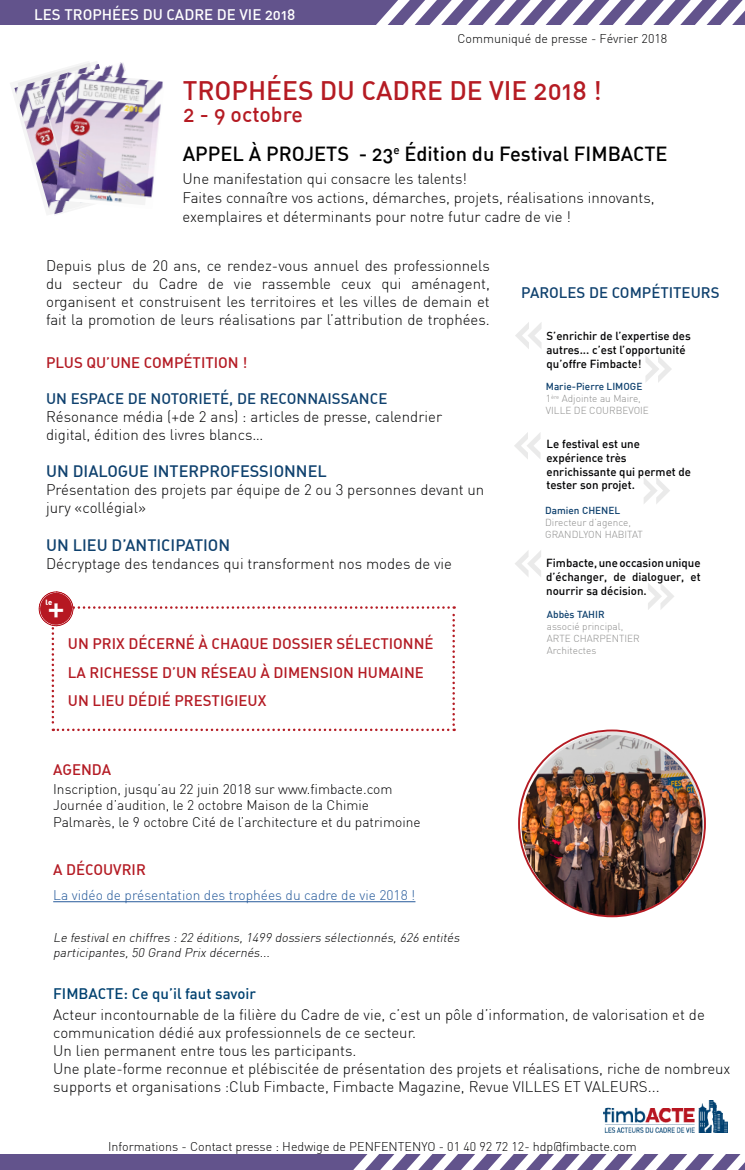
<style>
.page{position:relative;width:745px;height:1170px;background:#fff}
.page>*{position:absolute;margin:0;border:0;box-sizing:border-box;transform-origin:0 0}
.t1{font:700 68.88px "DIN Alternate";color:#8c8c8b}
.t2{font:32.5px "DIN Medium Alternate";color:#fff}
.t3{font:26.25px "DIN Medium Alternate";color:#b51b23}
.t4{font:21.25px "DIN Medium Alternate";color:#b51b23}
.t5{font:20px "DIN Medium Alternate";color:#000}
.t6{font:16.25px "DIN Medium Alternate";color:#0f416e}
.Style_de_paragraphe{font:300 15px/18px "DIN";color:#020203}
.t7{font:15px "DIN Medium Alternate";color:#b41b24}
.t8{font:15px "DIN Medium Alternate";color:#0f416e}
.t9{font:15px "DIN Medium Alternate";color:#fff}
.t10{font:15px "DIN Medium Alternate";color:#004170}
.t11{font:300 13.75px "DIN";color:#020203}
.t12{font:300 13.75px "DIN";color:#275b9b}
.t13{font:300 12.5px "DIN";color:#020203}
.t14{font:italic 300 12.5px/15px "DIN";color:#020203}
.t15{font:11.5px/13.8px "DIN Medium Alternate";color:#020203}
.t16{font:300 10px "DIN";color:#8c8c8b}
.t17{font:500 10px "DIN";color:#0f416e}
.t18{font:900 7.5px "DIN";color:#fff}
</style>
<div class="page">
<div style="left:0;top:0;width:743px;height:25px;background:#62538c"></div>
<svg style="left:376px;top:0;width:368px;height:25px"></svg>
<div style="left:0;top:1154px;width:744px;height:15px;background:#62538c"></div>
<svg style="left:354px;top:1154px;width:390px;height:15px"></svg>
<img style="left:603px;top:1100px;width:124px;height:31px">
<svg style="left:39px;top:591px;width:415px;height:140px"></svg>
<svg style="left:522px;top:731px;width:181px;height:181px"></svg>
<img style="left:521px;top:735px;width:181px;height:180px;border-radius:90px">
<img style="left:157px;top:81px;width:6px;height:58px">
<svg style="left:14px;top:62px;width:143px;height:153px"></svg>
<hr style="left:53px;top:901px;width:362px;height:1px;background:#275b9b">
<p class="t9" style="left:34px;top:5px;width:262px">LES TROPHÉES DU CADRE DE VIE 2018</p>
<p class="t13" style="left:457px;top:31px;width:211px">Communiqué de presse - Février 2018</p>
<p class="t3" style="left:182px;top:73px;width:420px">TROPHÉES DU CADRE DE VIE 2018 !</p>
<p class="t4" style="left:183px;top:101px;width:121px">2 - 9 octobre</p>
<p class="t5" style="left:182px;top:141px;width:486px">APPEL À PROJETS - 23<sup>e</sup> Édition du Festival FIMBACTE</p>
<p class="Style_de_paragraphe" style="left:182px;top:170px;width:286px">Une manifestation qui consacre les talents!</p>
<p class="Style_de_paragraphe" style="left:182px;top:188px;width:473px;line-height:18.8px">Faites connaître vos actions, démarches, projets, réalisations innovants, exemplaires et déterminants pour notre futur cadre de vie !</p>
<p class="Style_de_paragraphe" style="left:46px;top:256px;width:445px;text-align:justify">Depuis plus de 20 ans, ce rendez-vous annuel des professionnels du secteur du Cadre de vie rassemble ceux qui aménagent, organisent et construisent les territoires et les villes de demain et fait la promotion de leurs réalisations par l’attribution de trophées.</p>
<p class="t7" style="left:46px;top:353px;width:203px">PLUS QU’UNE COMPÉTITION !</p>
<p class="t8" style="left:46px;top:388px;width:342px">UN ESPACE DE NOTORIETÉ, DE RECONNAISSANCE</p>
<p class="Style_de_paragraphe" style="left:46px;top:407px;width:397px">Résonance média (+de 2 ans) : articles de presse, calendrier digital, édition des livres blancs…</p>
<p class="t6" style="left:46px;top:461px;width:282px">UN DIALOGUE INTERPROFESSIONNEL</p>
<p class="Style_de_paragraphe" style="left:46px;top:480px;width:439px">Présentation des projets par équipe de 2 ou 3 personnes devant un jury «collégial»</p>
<p class="t6" style="left:46px;top:534px;width:185px">UN LIEU D’ANTICIPATION</p>
<p class="Style_de_paragraphe" style="left:46px;top:554px;width:407px">Décryptage des tendances qui transforment nos modes de vie</p>
<p class="t18" style="left:46px;top:597px;width:8px">le</p>
<p class="t2" style="left:47px;top:586px;width:19px">+</p>
<p class="t7" style="left:68px;top:633px;width:367px">UN PRIX DÉCERNÉ À CHAQUE DOSSIER SÉLECTIONNÉ</p>
<p class="t7" style="left:68px;top:662px;width:357px">LA RICHESSE D’UN RÉSEAU À DIMENSION HUMAINE</p>
<p class="t7" style="left:68px;top:691px;width:200px">UN LIEU DÉDIÉ PRESTIGIEUX</p>
<p class="t7" style="left:53px;top:759px;width:59px">AGENDA</p>
<p class="t11" style="left:53px;top:780px;width:341px">Inscription, jusqu’au 22 juin 2018 sur www.fimbacte.com</p>
<p class="t11" style="left:53px;top:797px;width:317px">Journée d’audition, le 2 octobre Maison de la Chimie</p>
<p class="t11" style="left:53px;top:813px;width:368px">Palmarès, le 9 octobre Cité de l’architecture et du patrimoine</p>
<p class="t7" style="left:53px;top:859px;width:94px">A DÉCOUVRIR</p>
<p class="t12" style="left:53px;top:886px;width:363px">La vidéo de présentation des trophées du cadre de vie 2018 !</p>
<p class="t14" style="left:53px;top:929px;width:410px">Le festivalen chiffres :22 éditions,1499 dossiers sélectionnés,626 entités participantes,50 Grand Prix décernés...</p>
<p class="t10" style="left:53px;top:983px;width:204px">FIMBACTE: Ce qu’il faut savoir</p>
<p class="t8" style="left:521px;top:283px;width:199px">PAROLES DE COMPÉTITEURS</p>
<h1 class="t1" style="left:511px;top:278px;width:35px">«</h1>
<p class="t15" style="left:546px;top:329px;width:146px">S’enrichir de l’expertise des autres... c’est l’opportunité</p>
<h1 class="t1" style="left:674px;top:426px;width:35px;rotate:-180deg">«</h1>
<p class="t15" style="left:546px;top:356px;width:96px">qu’offre Fimbacte!</p>
<p class="t17" style="left:545px;top:380px;width:98px">Marie-Pierre LIMOGE</p>
<p class="t16" style="left:545px;top:392px;width:96px">1<sup>ère</sup> Adjointe au Maire,</p>
<p class="t16" style="left:545px;top:404px;width:104px">VILLE DE COURBEVOIE</p>
<h1 class="t1" style="left:510px;top:388px;width:35px">«</h1>
<p class="t15" style="left:546px;top:436px;width:146px">Le festival est une expérience très enrichissante qui permet de tester son projet.</p>
<p class="t17" style="left:545px;top:503px;width:77px">Damien CHENEL</p>
<p class="t16" style="left:545px;top:516px;width:87px">Directeur d’agence,</p>
<p class="t16" style="left:545px;top:528px;width:99px">GRANDLYON HABITAT</p>
<h1 class="t1" style="left:673px;top:548px;width:35px;rotate:-180deg">«</h1>
<h1 class="t1" style="left:511px;top:506px;width:35px">«</h1>
<p class="t15" style="left:546px;top:555px;width:156px">Fimbacte, une occasion unique d’échanger, de dialoguer, et</p>
<h1 class="t1" style="left:677px;top:654px;width:35px;rotate:-180deg">«</h1>
<p class="t15" style="left:546px;top:583px;width:102px">nourrir sa décision.</p>
<p class="t17" style="left:546px;top:608px;width:59px">Abbès TAHIR</p>
<p class="t16" style="left:546px;top:620px;width:78px">associé principal,</p>
<p class="t16" style="left:546px;top:632px;width:94px">ARTE CHARPENTIER</p>
<p class="t16" style="left:546px;top:644px;width:51px">Architectes</p>
<p class="Style_de_paragraphe" style="left:53px;top:1005px;width:652px">Acteur incontournable de la filière du Cadre de vie, c’est un pôle d’information, de valorisation et de communication dédié aux professionnels de ce secteur.</p>
<p class="Style_de_paragraphe" style="left:53px;top:1041px;width:304px">Un lien permanent entre tous les participants.</p>
<p class="Style_de_paragraphe" style="left:53px;top:1059px;width:678px">Une plate-forme reconnue et plébiscitée de présentation des projets et réalisations, riche de nombreux supports et organisations :Club Fimbacte, Fimbacte Magazine, Revue VILLES ET VALEURS...</p>
<p class="t13" style="left:108px;top:1139px;width:529px">Informations - Contact presse : Hedwige de PENFENTENYO - 01 40 92 72 12- hdp@fimbacte.com</p>
</div>
